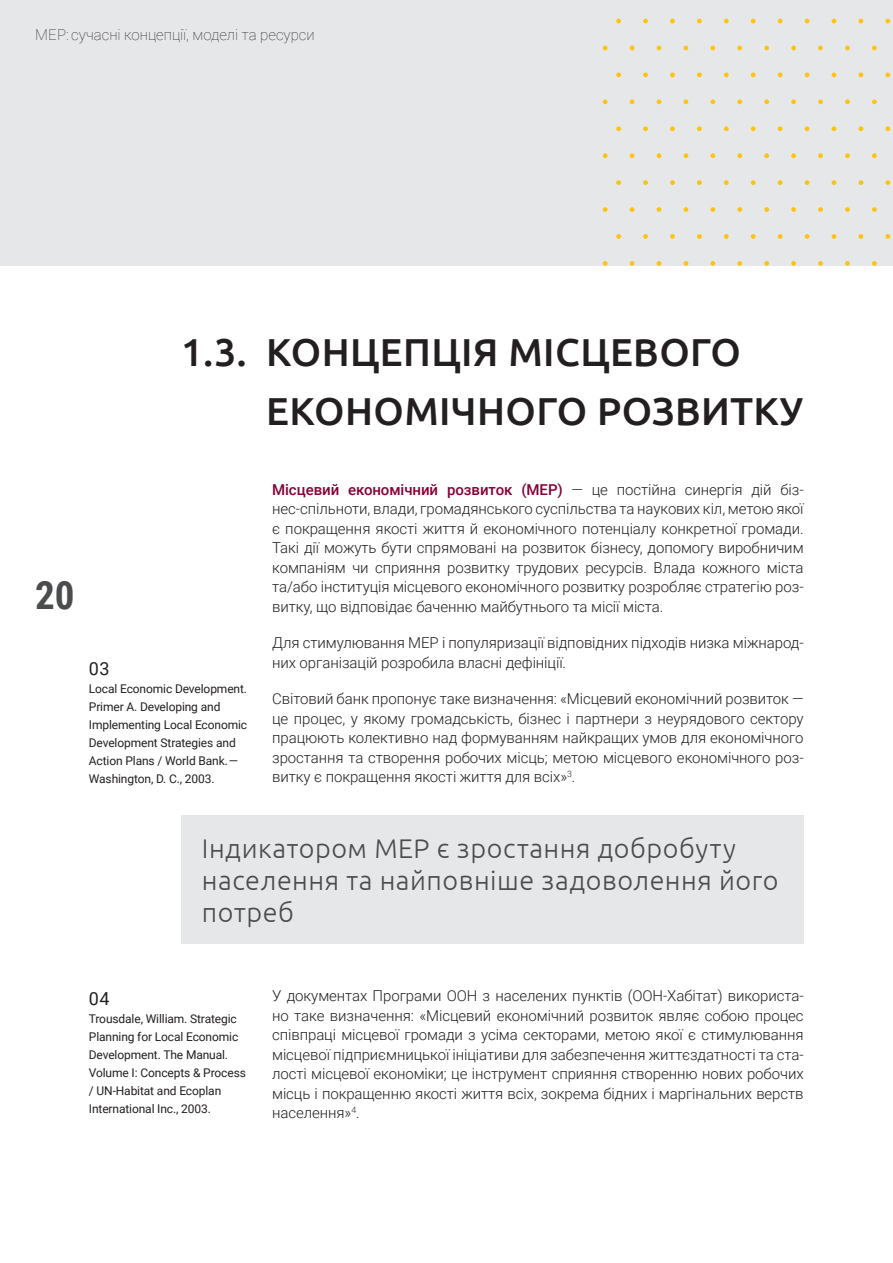
<style>
.page{position:relative;width:893px;height:1263px;background:#fff}
.page>*{position:absolute;margin:0;border:0;box-sizing:border-box;transform-origin:0 0}
.t1{font:500 39px/58.5px "Ubuntu";letter-spacing:.01em;color:#231f20}
.t2{font:700 39px "Roboto Condensed";color:#4b4c4d}
.t3{font:300 27px/32.4px "Ubuntu";letter-spacing:.02em;color:#4b4c4d}
.t4{font:18px "Roboto";color:#231f20}
.t5{font:300 15px/19.5px "Roboto";letter-spacing:-.005em;color:#231f20;text-align:justify}
.t6{font:100 15px "Roboto";color:#231f20}
.t7{font:12px/18px "Roboto";letter-spacing:-.01em;color:#231f20}
.s1{font-weight:500;color:#860037}
</style>
<div class="page">
<div style="left:0;top:0;width:893px;height:266px;background:#e6e7e9"></div>
<svg style="left:616px;top:19px;width:5px;height:4px"></svg>
<svg style="left:643px;top:19px;width:5px;height:4px"></svg>
<svg style="left:670px;top:19px;width:5px;height:4px"></svg>
<svg style="left:697px;top:19px;width:5px;height:4px"></svg>
<svg style="left:724px;top:19px;width:5px;height:4px"></svg>
<svg style="left:751px;top:19px;width:5px;height:4px"></svg>
<svg style="left:778px;top:19px;width:4px;height:4px"></svg>
<svg style="left:805px;top:19px;width:4px;height:4px"></svg>
<svg style="left:832px;top:19px;width:4px;height:4px"></svg>
<svg style="left:858px;top:19px;width:5px;height:4px"></svg>
<svg style="left:885px;top:19px;width:5px;height:4px"></svg>
<svg style="left:603px;top:46px;width:4px;height:4px"></svg>
<svg style="left:630px;top:46px;width:4px;height:4px"></svg>
<svg style="left:657px;top:46px;width:4px;height:4px"></svg>
<svg style="left:683px;top:46px;width:5px;height:4px"></svg>
<svg style="left:710px;top:46px;width:5px;height:4px"></svg>
<svg style="left:737px;top:46px;width:5px;height:4px"></svg>
<svg style="left:764px;top:46px;width:5px;height:4px"></svg>
<svg style="left:791px;top:46px;width:5px;height:4px"></svg>
<svg style="left:818px;top:46px;width:5px;height:4px"></svg>
<svg style="left:845px;top:46px;width:5px;height:4px"></svg>
<svg style="left:872px;top:46px;width:5px;height:4px"></svg>
<svg style="left:616px;top:73px;width:5px;height:4px"></svg>
<svg style="left:643px;top:73px;width:5px;height:4px"></svg>
<svg style="left:670px;top:73px;width:5px;height:4px"></svg>
<svg style="left:697px;top:73px;width:5px;height:4px"></svg>
<svg style="left:724px;top:73px;width:5px;height:4px"></svg>
<svg style="left:751px;top:73px;width:5px;height:4px"></svg>
<svg style="left:778px;top:73px;width:4px;height:4px"></svg>
<svg style="left:805px;top:73px;width:4px;height:4px"></svg>
<svg style="left:832px;top:73px;width:4px;height:4px"></svg>
<svg style="left:858px;top:73px;width:5px;height:4px"></svg>
<svg style="left:885px;top:73px;width:5px;height:4px"></svg>
<svg style="left:603px;top:99px;width:4px;height:5px"></svg>
<svg style="left:630px;top:99px;width:4px;height:5px"></svg>
<svg style="left:657px;top:99px;width:4px;height:5px"></svg>
<svg style="left:683px;top:99px;width:5px;height:5px"></svg>
<svg style="left:710px;top:99px;width:5px;height:5px"></svg>
<svg style="left:737px;top:99px;width:5px;height:5px"></svg>
<svg style="left:764px;top:99px;width:5px;height:5px"></svg>
<svg style="left:791px;top:99px;width:5px;height:5px"></svg>
<svg style="left:818px;top:99px;width:5px;height:5px"></svg>
<svg style="left:845px;top:99px;width:5px;height:5px"></svg>
<svg style="left:872px;top:99px;width:5px;height:5px"></svg>
<svg style="left:616px;top:126px;width:5px;height:5px"></svg>
<svg style="left:643px;top:126px;width:5px;height:5px"></svg>
<svg style="left:670px;top:126px;width:5px;height:5px"></svg>
<svg style="left:697px;top:126px;width:5px;height:5px"></svg>
<svg style="left:724px;top:126px;width:5px;height:5px"></svg>
<svg style="left:751px;top:126px;width:5px;height:5px"></svg>
<svg style="left:778px;top:126px;width:4px;height:5px"></svg>
<svg style="left:805px;top:126px;width:4px;height:5px"></svg>
<svg style="left:832px;top:126px;width:4px;height:5px"></svg>
<svg style="left:858px;top:126px;width:5px;height:5px"></svg>
<svg style="left:885px;top:126px;width:5px;height:5px"></svg>
<svg style="left:603px;top:153px;width:4px;height:5px"></svg>
<svg style="left:630px;top:153px;width:4px;height:5px"></svg>
<svg style="left:657px;top:153px;width:4px;height:5px"></svg>
<svg style="left:683px;top:153px;width:5px;height:5px"></svg>
<svg style="left:710px;top:153px;width:5px;height:5px"></svg>
<svg style="left:737px;top:153px;width:5px;height:5px"></svg>
<svg style="left:764px;top:153px;width:5px;height:5px"></svg>
<svg style="left:791px;top:153px;width:5px;height:5px"></svg>
<svg style="left:818px;top:153px;width:5px;height:5px"></svg>
<svg style="left:845px;top:153px;width:5px;height:5px"></svg>
<svg style="left:872px;top:153px;width:5px;height:5px"></svg>
<svg style="left:616px;top:180px;width:5px;height:5px"></svg>
<svg style="left:643px;top:180px;width:5px;height:5px"></svg>
<svg style="left:670px;top:180px;width:5px;height:5px"></svg>
<svg style="left:697px;top:180px;width:5px;height:5px"></svg>
<svg style="left:724px;top:180px;width:5px;height:5px"></svg>
<svg style="left:751px;top:180px;width:5px;height:5px"></svg>
<svg style="left:778px;top:180px;width:4px;height:5px"></svg>
<svg style="left:805px;top:180px;width:4px;height:5px"></svg>
<svg style="left:832px;top:180px;width:4px;height:5px"></svg>
<svg style="left:858px;top:180px;width:5px;height:5px"></svg>
<svg style="left:885px;top:180px;width:5px;height:5px"></svg>
<svg style="left:603px;top:207px;width:4px;height:5px"></svg>
<svg style="left:630px;top:207px;width:4px;height:5px"></svg>
<svg style="left:657px;top:207px;width:4px;height:5px"></svg>
<svg style="left:683px;top:207px;width:5px;height:5px"></svg>
<svg style="left:710px;top:207px;width:5px;height:5px"></svg>
<svg style="left:737px;top:207px;width:5px;height:5px"></svg>
<svg style="left:764px;top:207px;width:5px;height:5px"></svg>
<svg style="left:791px;top:207px;width:5px;height:5px"></svg>
<svg style="left:818px;top:207px;width:5px;height:5px"></svg>
<svg style="left:845px;top:207px;width:5px;height:5px"></svg>
<svg style="left:872px;top:207px;width:5px;height:5px"></svg>
<svg style="left:616px;top:234px;width:5px;height:5px"></svg>
<svg style="left:643px;top:234px;width:5px;height:5px"></svg>
<svg style="left:670px;top:234px;width:5px;height:5px"></svg>
<svg style="left:697px;top:234px;width:5px;height:5px"></svg>
<svg style="left:724px;top:234px;width:5px;height:5px"></svg>
<svg style="left:751px;top:234px;width:5px;height:5px"></svg>
<svg style="left:778px;top:234px;width:4px;height:5px"></svg>
<svg style="left:805px;top:234px;width:4px;height:5px"></svg>
<svg style="left:832px;top:234px;width:4px;height:5px"></svg>
<svg style="left:858px;top:234px;width:5px;height:5px"></svg>
<svg style="left:885px;top:234px;width:5px;height:5px"></svg>
<svg style="left:603px;top:261px;width:4px;height:5px"></svg>
<svg style="left:630px;top:261px;width:4px;height:5px"></svg>
<svg style="left:657px;top:261px;width:4px;height:5px"></svg>
<svg style="left:683px;top:261px;width:5px;height:5px"></svg>
<svg style="left:710px;top:261px;width:5px;height:5px"></svg>
<svg style="left:737px;top:261px;width:5px;height:5px"></svg>
<svg style="left:764px;top:261px;width:5px;height:5px"></svg>
<svg style="left:791px;top:261px;width:5px;height:5px"></svg>
<svg style="left:818px;top:261px;width:5px;height:5px"></svg>
<svg style="left:845px;top:261px;width:5px;height:5px"></svg>
<svg style="left:872px;top:261px;width:5px;height:5px"></svg>
<div style="left:181px;top:815px;width:623px;height:129px;background:#e6e7e9"></div>
<p class="t6" style="left:35px;top:24px;width:281px">МЕР : сучасні концепції, моделі та ресурси</p>
<h1 class="t1" style="left:266px;top:321px;width:538px;text-indent:-86px">1.3. КОНЦЕПЦІЯ МІСЦЕВОГО<br>ЕКОНОМІЧНОГО РОЗВИТКУ</h1>
<h1 class="t2" style="left:35px;top:567px;width:41px">20</h1>
<p class="t4" style="left:89px;top:656px;width:22px">03</p>
<p class="t7" style="left:89px;top:679px;width:160px">Local Economic Development.<br>Primer A. Developing and<br>Implementing Local Economic<br>Development Strategies and<br>Action Plans / World Bank. —<br>Washington, D. C., 2003.</p>
<p class="t5" style="left:272px;top:479px;width:533px"><span class="s1">Місцевий економічний розвиток (МЕР)</span> — це постійна синергія дій біз&shy;нес-спільноти, влади, громадянського суспільства та наукових кіл, метою якої є покращення якості життя й економічного потенціалу конкретної громади.<br>Такі дії можуть бути спрямовані на розвиток бізнесу, допомогу виробничим компаніям чи сприяння розвитку трудових ресурсів. Влада кожного міста та/або інституція місцевого економічного розвитку розробляє стратегію роз&shy;витку, що відповідає баченню майбутнього та місії міста.</p>
<p class="t5" style="left:272px;top:632px;width:533px">Для стимулювання МЕР і популяризації відповідних підходів низка міжнарод&shy;них організацій розробила власні дефініції.</p>
<p class="t5" style="left:272px;top:688px;width:533px">Світовий банк пропонує таке визначення: «Місцевий економічний розвиток — це процес, у якому громадськість, бізнес і партнери з неурядового сектору працюють колективно над формуванням найкращих умов для економічного зростання та створення робочих місць; метою місцевого економічного роз&shy;витку є покращення якості життя для всіх»<sup>3</sup>.</p>
<h2 class="t3" style="left:202px;top:831px;width:578px">Індикатором МЕР є зростання добробуту населення та найповніше задоволення його потреб</h2>
<p class="t4" style="left:89px;top:986px;width:22px">04</p>
<p class="t7" style="left:89px;top:1009px;width:159px">Trousdale, William. Strategic<br>Planning for Local Economic<br>Development. The Manual.<br>Volume I: Concepts &amp; Process / UN-Habitat and Ecoplan<br>International Inc., 2003.</p>
<p class="t5" style="left:272px;top:985px;width:533px">У документах Програми ООН з населених пунктів (ООН-Хабітат) використа&shy;но таке визначення: «Місцевий економічний розвиток являє собою процес співпраці місцевої громади з усіма секторами, метою якої є стимулювання місцевої підприємницької ініціативи для забезпечення життєздатності та ста&shy;лості місцевої економіки; це інструмент сприяння створенню нових робочих місць і покращенню якості життя всіх, зокрема бідних і маргінальних верств населення»<sup>4</sup>.</p>
</div>
